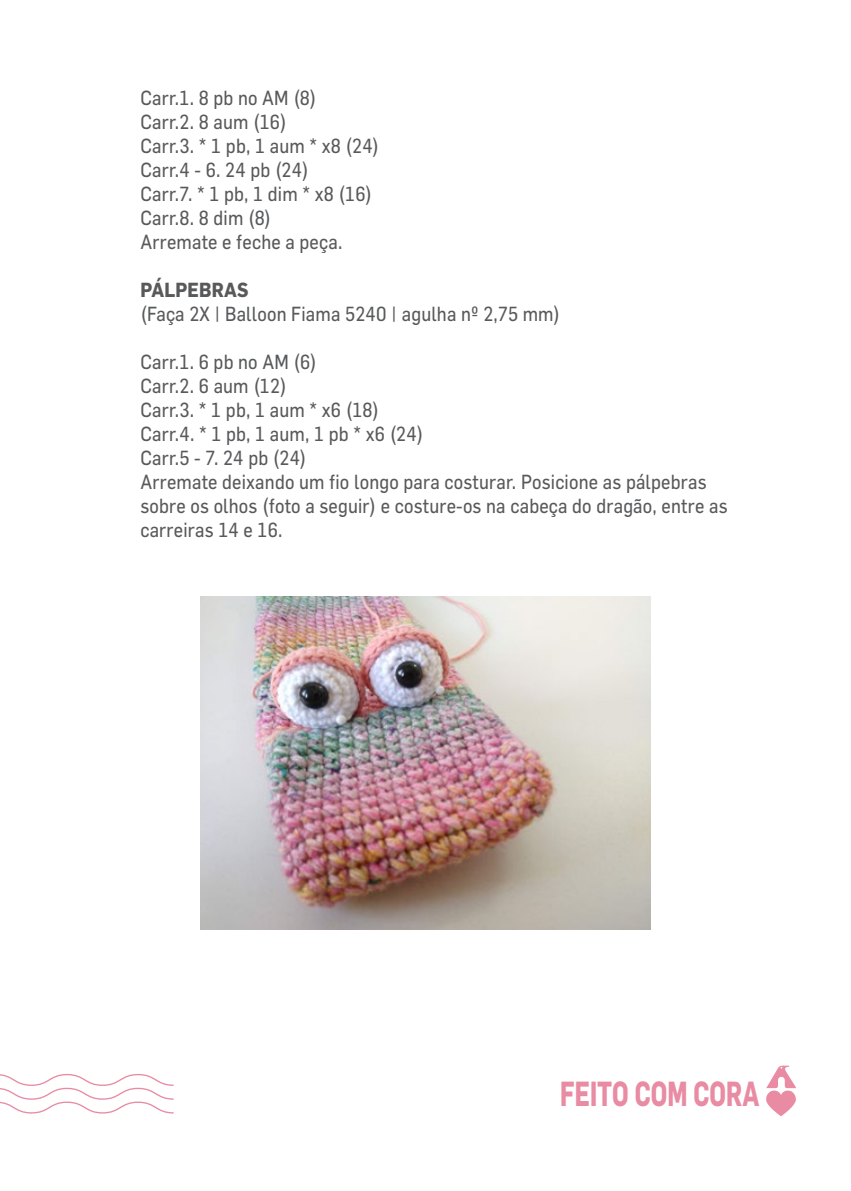
<style>
.page{position:relative;width:851px;height:1191px;background:#fff}
.page>*{position:absolute;margin:0;border:0;box-sizing:border-box;transform-origin:0 0}
.t1{font:700 34.2px "Flama";color:#e88ba3;scale:.7 1}
.t2{font:20px/24px "Flama";letter-spacing:.01em;color:#58595b;scale:.9 1}
.t3{font:700 20px "Flama";letter-spacing:.01em;color:#58595b;scale:.9 1}
</style>
<div class="page">
<svg style="left:0;top:1074px;width:173px;height:39px"></svg>
<svg style="left:766px;top:1065px;width:30px;height:51px"></svg>
<img style="left:201px;top:596px;width:449px;height:333px">
<p class="t2" style="left:140px;top:85px;width:267px">Carr.1. 8 pb no AM (8)<br>Carr.2. 8 aum (16)<br>Carr.3. * 1 pb, 1 aum * x8 (24)<br>Carr.4 - 6. 24 pb (24)<br>Carr.7. * 1 pb, 1 dim * x8 (16)<br>Carr.8. 8 dim (8)<br>Arremate e feche a peça.</p>
<p class="t3" style="left:140px;top:278px;width:122px">PÁLPEBRAS</p>
<p class="t2" style="left:140px;top:301px;width:468px">(Faça 2X | Balloon Fiama 5240 | agulha nº 2,75 mm)</p>
<p class="t2" style="left:140px;top:349px;width:653px">Carr.1. 6 pb no AM (6)<br>Carr.2. 6 aum (12)<br>Carr.3. * 1 pb, 1 aum * x6 (18)<br>Carr.4. * 1 pb, 1 aum, 1 pb * x6 (24)<br>Carr.5 - 7. 24 pb (24)<br>Arremate deixando um fio longo para costurar. Posicione as pálpebras sobre os olhos (foto a seguir) e costure-os na cabeça do dragão, entre as carreiras 14 e 16.</p>
<h1 class="t1" style="left:560px;top:1073px;width:286px">FEITO COM CORA</h1>
</div>
